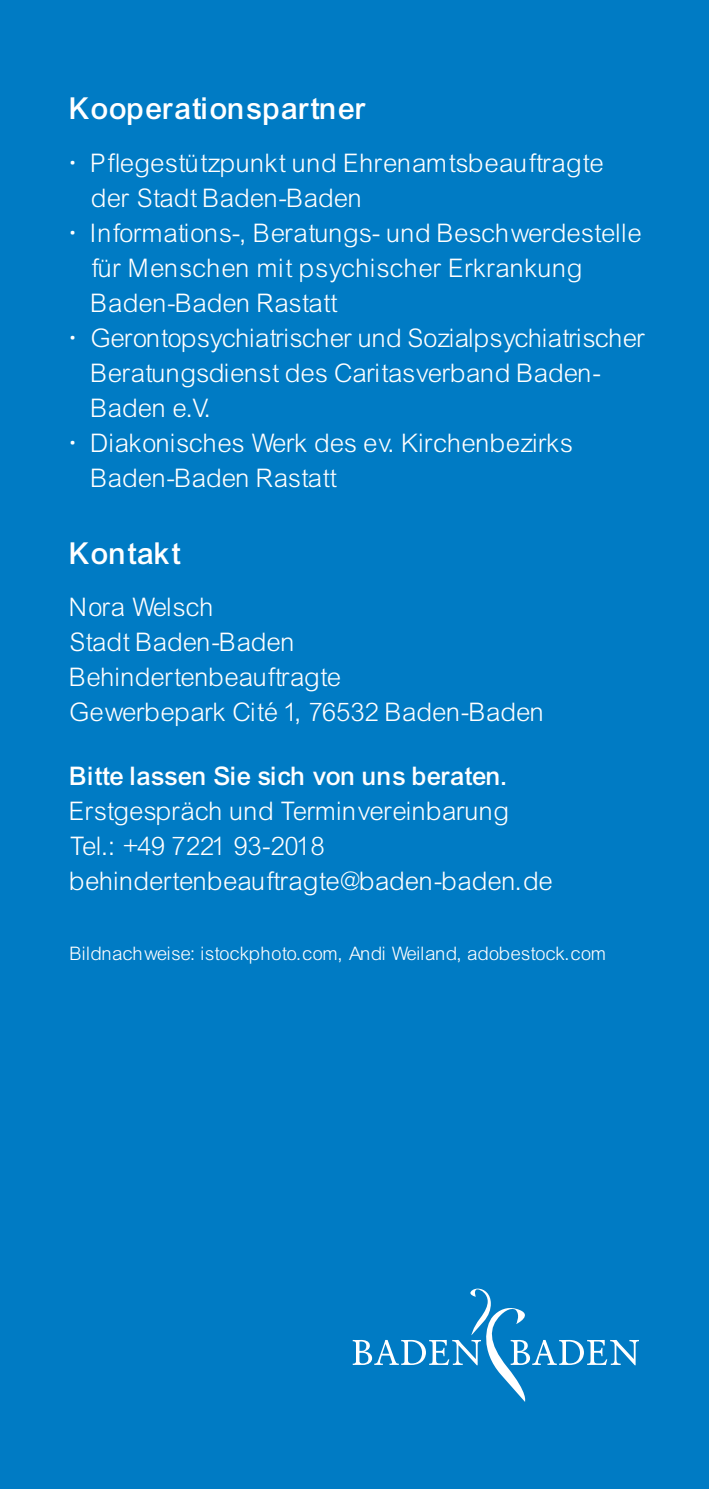
<style>
.page{position:relative;width:709px;height:1489px;background:#fff}
.page>*{position:absolute;margin:0;border:0;box-sizing:border-box;transform-origin:0 0}
.Thema_Arial_15Pt_Abs{font:32.5px "Arial Mdm";letter-spacing:.02em;color:#fff}
.Copy_Arial_11Pt_whit{font:27.5px/35px "Arial Lgt";color:#fff}
.Copy_Arial_11Pt_whit-2{font:27.5px "Arial Mdm";color:#fff}
.Copy_Arial_11Pt_whit-3{font:20px "Arial Lgt";color:#fff}
</style>
<div class="page">
<div style="left:0;top:0;width:709px;height:1488px;background:#007bc4"></div>
<svg style="left:353px;top:1288px;width:286px;height:113px"></svg>
<h2 class="Thema_Arial_15Pt_Abs" style="left:71px;top:91px;width:298px">Kooperationspartner</h2>
<p class="Copy_Arial_11Pt_whit" style="left:92px;top:146px;width:514px;text-indent:-21px">• Pflegestützpunkt und Ehrenamtsbeauftragte der Stadt Baden-Baden</p>
<p class="Copy_Arial_11Pt_whit" style="left:92px;top:216px;width:552px;text-indent:-21px">• Informations-, Beratungs- und Beschwerdestelle für Menschen mit psychischer Erkrankung<br>Baden-Baden Rastatt</p>
<p class="Copy_Arial_11Pt_whit" style="left:92px;top:321px;width:556px;text-indent:-21px">• Gerontopsychiatrischer und Sozialpsychiatrischer<br>Beratungsdienst des Caritasverband Baden-<br>Baden e.V.</p>
<p class="Copy_Arial_11Pt_whit" style="left:92px;top:426px;width:483px;text-indent:-21px">• Diakonisches Werk des ev. Kirchenbezirks<br>Baden-Baden Rastatt</p>
<h2 class="Thema_Arial_15Pt_Abs" style="left:71px;top:535px;width:112px">Kontakt</h2>
<p class="Copy_Arial_11Pt_whit" style="left:71px;top:590px;width:146px">Nora Welsch</p>
<p class="Copy_Arial_11Pt_whit" style="left:71px;top:625px;width:227px">Stadt Baden-Baden</p>
<p class="Copy_Arial_11Pt_whit" style="left:71px;top:660px;width:273px">Behindertenbeauftragte</p>
<p class="Copy_Arial_11Pt_whit" style="left:71px;top:695px;width:476px">Gewerbepark Cité 1, 76532 Baden-Baden</p>
<p class="Copy_Arial_11Pt_whit-2" style="left:71px;top:760px;width:440px">Bitte lassen Sie sich von uns beraten.</p>
<p class="Copy_Arial_11Pt_whit" style="left:71px;top:793px;width:441px">Erstgespräch und Terminvereinbarung</p>
<p class="Copy_Arial_11Pt_whit" style="left:71px;top:828px;width:256px">Tel.: +49 7221 93-2018</p>
<p class="Copy_Arial_11Pt_whit" style="left:71px;top:863px;width:485px">behindertenbeauftragte@baden-baden.de</p>
<p class="Copy_Arial_11Pt_whit-3" style="left:71px;top:942px;width:538px">Bildnachweise: istockphoto.com, Andi Weiland, adobestock.com</p>
</div>
